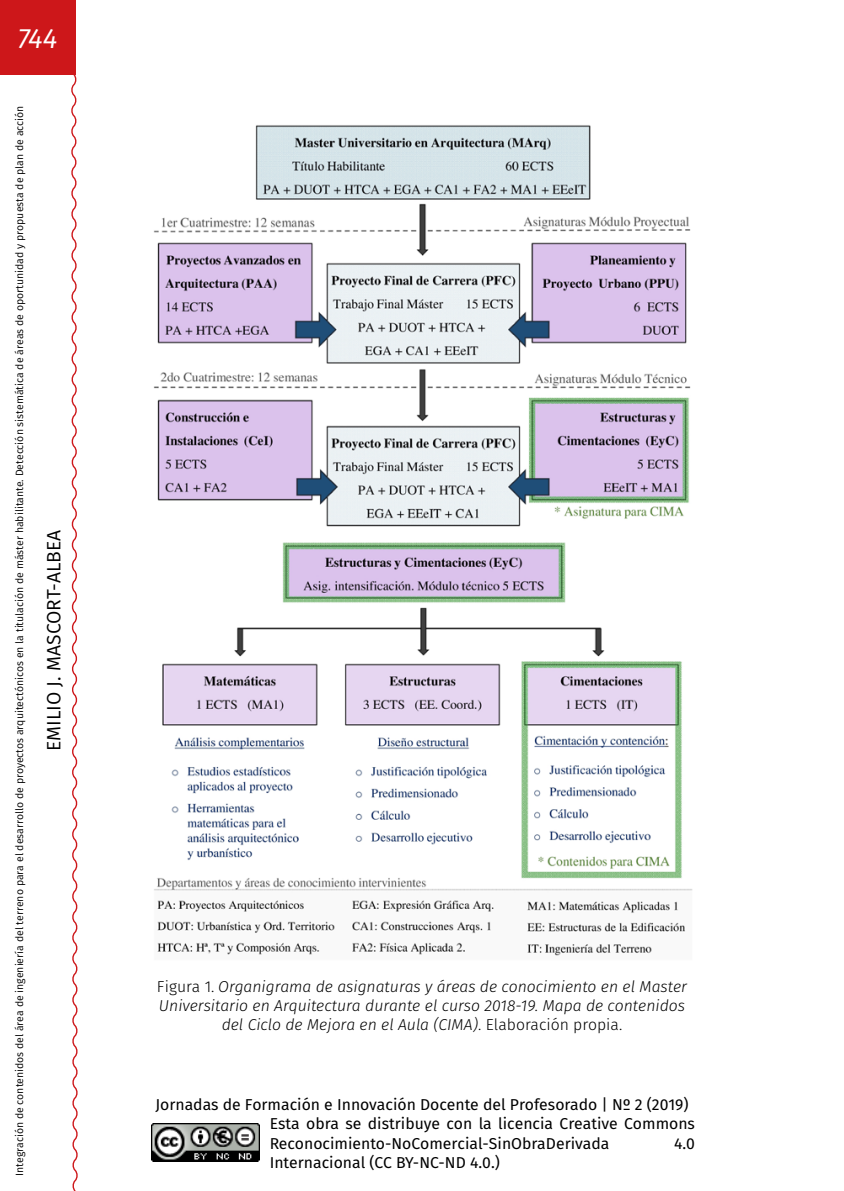
<style>
.page{position:relative;width:844px;height:1191px;background:#fff}
.page>*{position:absolute;margin:0;border:0;box-sizing:border-box;transform-origin:0 0}
.t1{font:italic 28px "Fira Sans";color:#fff}
.t2{font:19.25px "Fira Sans";color:#000}
.t3{font:15.75px/19.2px "Fira Sans";color:#000}
._95_Pies_de_fotos_ce{font:italic 300 15.75px/19.2px "Fira Sans";color:#000;text-align:center}
.t4{font:10.5px "Fira Sans";color:#000}
.s1{font-style:normal}
</style>
<div class="page">
<div style="left:0;top:0;width:75px;height:74px;background:#cd171a"></div>
<svg style="left:69px;top:72px;width:9px;height:1119px"></svg>
<img style="left:151px;top:1123px;width:109px;height:38px">
<img style="left:153px;top:125px;width:540px;height:831px">
<h1 class="t1" style="left:18px;top:18px;width:41px">744</h1>
<p class="t4" style="left:12px;top:1175px;width:1071px;rotate:-90deg">Integración de contenidos del área de ingeniería del terreno para el desarrollo de proyectos arquitectónicos en la titulación de máster habilitante. Detección sistemática de áreas de oportunidad y propuesta de plan de acción</p>
<h2 class="t2" style="left:40px;top:751px;width:223px;rotate:-90deg">EMILIO J. MASCORT-ALBEA</h2>
<p class="_95_Pies_de_fotos_ce" style="left:157px;top:976px;width:531px"><span class="s1">Figura 1.</span> Organigrama de asignaturas y áreas de conocimiento en el Master<br>Universitario en Arquitectura durante el curso 2018-19. Mapa de contenidos del Ciclo de Mejora en el Aula (CIMA)<span class="s1">. Elaboración propia.</span></p>
<h3 class="t3" style="left:270px;top:1095px;width:426px;text-indent:-114px">Jornadas de Formación e Innovación Docente del Profesorado | Nº 2 (2019)<br>Esta obra se distribuye con la licencia Creative Commons<br>Reconocimiento-NoComercial-SinObraDerivada</h3>
<h3 class="t3" style="left:674px;top:1133px;width:22px">4.0</h3>
<h3 class="t3" style="left:270px;top:1152px;width:231px">Internacional (CC BY-NC-ND 4.0.)</h3>
</div>
